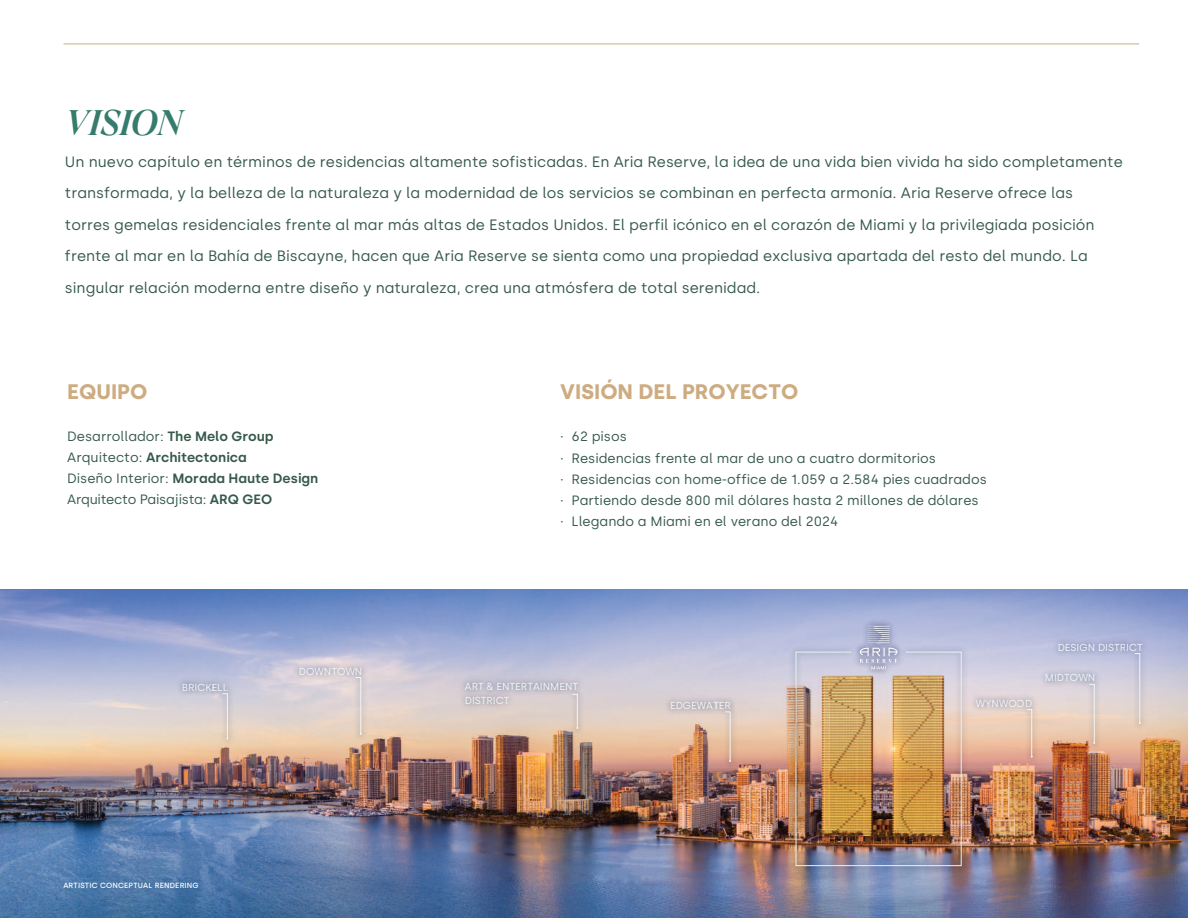
<style>
.page{position:relative;width:1188px;height:918px;background:#fff}
.page>*{position:absolute;margin:0;border:0;box-sizing:border-box;transform-origin:0 0}
.t1{font:italic 500 35.55px "GT Super Display";letter-spacing:-.01em;color:#357c6d}
.t2{font:700 21px "Silka";color:#cdac81}
.t3{font:15px/31.5px "Silka";color:#36594a}
.t4{font:13.5px/21.3px "Silka";color:#36594a}
.t5{font:13.5px/21px "Silka";letter-spacing:-.02em;color:#36594a}
.t6{font:600 13.5px "Silka";color:#36594a}
.t7{font:10.2px/13.5px "Silka";color:#f1f8f6}
.t8{font:500 7.5px "Silka";letter-spacing:.02em;color:#fff}
.s1{font-weight:600}
.s2{font-weight:400}
</style>
<div class="page">
<img style="left:0;top:589px;width:1188px;height:329px">
<img style="left:851px;top:617px;width:56px;height:9px">
<img style="left:173px;top:673px;width:64px;height:29px">
<img style="left:290px;top:657px;width:81px;height:29px">
<img style="left:971px;top:689px;width:70px;height:29px">
<img style="left:456px;top:672px;width:131px;height:43px">
<img style="left:787px;top:643px;width:184px;height:232px">
<img style="left:795px;top:626px;width:167px;height:240px">
<img style="left:213px;top:684px;width:25px;height:65px">
<svg style="left:221px;top:693px;width:7px;height:47px"></svg>
<img style="left:347px;top:668px;width:24px;height:76px">
<svg style="left:355px;top:677px;width:7px;height:58px"></svg>
<img style="left:661px;top:691px;width:79px;height:29px">
<img style="left:716px;top:702px;width:24px;height:69px">
<svg style="left:724px;top:711px;width:7px;height:51px"></svg>
<img style="left:1017px;top:700px;width:25px;height:67px">
<svg style="left:1026px;top:709px;width:7px;height:49px"></svg>
<img style="left:1036px;top:663px;width:68px;height:30px">
<img style="left:1080px;top:675px;width:24px;height:78px">
<svg style="left:1088px;top:684px;width:7px;height:60px"></svg>
<img style="left:1049px;top:633px;width:103px;height:29px">
<img style="left:1126px;top:644px;width:24px;height:89px">
<svg style="left:1134px;top:653px;width:7px;height:71px"></svg>
<img style="left:563px;top:685px;width:24px;height:53px">
<svg style="left:571px;top:694px;width:7px;height:35px"></svg>
<hr style="left:64px;top:44px;width:1075px;height:1px;background:#cdac81">
<h1 class="t1" style="left:65px;top:104px;width:119px">VISION</h1>
<p class="t3" style="left:65px;top:146px;width:1059px">Un nuevo capítulo en términos de residencias altamente sofisticadas. En Aria Reserve, la idea de una vida bien vivida ha sido completamente transformada, y la belleza de la naturaleza y la modernidad de los servicios se combinan en perfecta armonía. Aria Reserve ofrece las<br>torres gemelas residenciales frente al mar más altas de Estados Unidos. El perfil icónico en el corazón de Miami y la privilegiada posición frente al mar en la Bahía de Biscayne, hacen que Aria Reserve se sienta como una propiedad exclusiva apartada del resto del mundo. La singular relación moderna entre diseño y naturaleza, crea una atmósfera de total serenidad.</p>
<h2 class="t2" style="left:67px;top:379px;width:82px">EQUIPO</h2>
<p class="t4" style="left:67px;top:426px;width:208px">Desarrollador: <span class="s1">The Melo Group</span></p>
<p class="t5" style="left:67px;top:468px;width:253px">Diseño Interior: <span class="s1">Morada Haute Design<br></span>Arquitecto Paisajista: <span class="s1">ARQ GEO</span></p>
<p class="t6" style="left:67px;top:449px;width:181px"><span class="s2">Arquitecto:</span> Architectonica</p>
<p class="t7" style="left:182px;top:680px;width:48px">BRICKELL</p>
<p class="t7" style="left:299px;top:664px;width:65px">DOWNTOWN</p>
<p class="t8" style="left:63px;top:881px;width:137px">ARTISTIC CONCEPTUAL RENDERING</p>
<h2 class="t2" style="left:560px;top:379px;width:240px">VISIÓN DEL PROYECTO</h2>
<p class="t4" style="left:560px;top:426px;width:428px">· 62 pisos<br>· Residencias frente al mar de uno a cuatro dormitorios<br>· Residencias con home-office de 1.059 a 2.584 pies cuadrados · Partiendo desde 800 mil dólares hasta 2 millones de dólares<br>· Llegando a Miami en el verano del 2024</p>
<p class="t7" style="left:465px;top:680px;width:115px">ART &amp; ENTERTAINMENT<br>DISTRICT</p>
<p class="t7" style="left:670px;top:699px;width:62px">EDGEWATER</p>
<p class="t7" style="left:976px;top:696px;width:58px">WYNWOOD</p>
<p class="t7" style="left:1058px;top:640px;width:87px">DESIGN DISTRICT</p>
<p class="t7" style="left:1045px;top:671px;width:52px">MIDTOWN</p>
</div>
